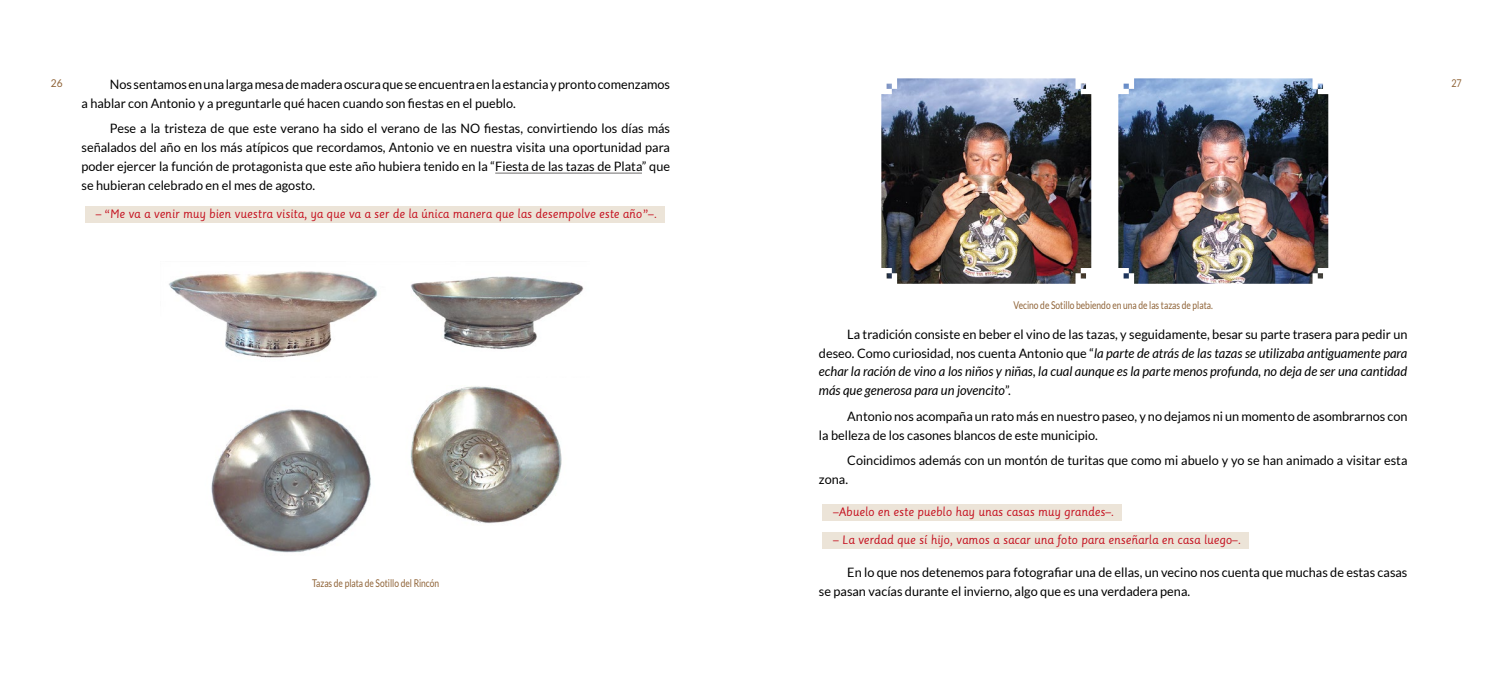
<style>
.page{position:relative;width:1489px;height:691px;background:#fff}
.page>*{position:absolute;margin:0;border:0;box-sizing:border-box;transform-origin:0 0}
.t1{font:italic 13.25px/18.8px "Lato";color:#000;text-align:justify}
.t2{font:13px/18.8px "Lato";color:#000}
.t3{font:11.88px "Sassoon Primary";color:#c40c1b;scale:.95 1}
.t4{font:10.75px "Lato";color:#8f6337;scale:.79 1}
.t5{font:10.75px "Lato";color:#8f6337;scale:.95 1}
.t6{font:10.75px "Lato";color:#8f6337;scale:.84 1}
.s1{font-style:normal;font-size:13px}
</style>
<div class="page">
<hr style="left:495px;top:173px;width:147px;height:1px;background:#706f6f">
<div style="left:85px;top:207px;width:579px;height:16px;background:#ece4d8"></div>
<img style="left:881px;top:78px;width:210px;height:206px">
<img style="left:1118px;top:78px;width:210px;height:206px">
<img style="left:169px;top:271px;width:415px;height:87px">
<img style="left:211px;top:386px;width:351px;height:167px">
<div style="left:822px;top:505px;width:299px;height:16px;background:#ece4d8"></div>
<div style="left:822px;top:533px;width:426px;height:16px;background:#ece4d8"></div>
<p class="t5" style="left:51px;top:77px;width:14px">26</p>
<p class="t2" style="left:110px;top:75px;width:561px">Nos sentamos en una larga mesa de madera oscura que se encuentra en la estancia y pronto comenzamos</p>
<p class="t6" style="left:1451px;top:77px;width:14px">27</p>
<p class="t2" style="left:110px;top:90px;width:561px;line-height:25.9px;text-indent:-28px">a hablar con Antonio y a preguntarle qué hacen cuando son fiestas en el pueblo.<br>Pese a la tristeza de que este verano ha sido el verano de las NO fiestas, convirtiendo los días más</p>
<p class="t2" style="left:81px;top:138px;width:590px;text-align:justify">señalados del año en los más atípicos que recordamos, Antonio ve en nuestra visita una oportunidad para poder ejercer la función de protagonista que este año hubiera tenido en la “Fiesta de las tazas de Plata” que se hubieran celebrado en el mes de agosto.</p>
<p class="t3" style="left:96px;top:207px;width:592px">– “Me va a venir muy bien vuestra visita, ya que va a ser de la única manera que las desempolve este año”–.</p>
<p class="t4" style="left:312px;top:578px;width:162px">Tazas de plata de Sotillo del Rincón</p>
<p class="t4" style="left:1013px;top:300px;width:254px">Vecino de Sotillo bebiendo en una de las tazas de plata.</p>
<p class="t2" style="left:847px;top:325px;width:561px">La tradición consiste en beber el vino de las tazas, y seguidamente, besar su parte trasera para pedir un</p>
<p class="t1" style="left:818px;top:344px;width:590px"><span class="s1">deseo. Como curiosidad, nos cuenta Antonio que “</span>la parte de atrás de las tazas se utilizaba antiguamente para echar la ración de vino a los niños y niñas, la cual aunque es la parte menos profunda, no deja de ser una cantidad más que generosa para un jovencito<span class="s1">”.</span></p>
<p class="t2" style="left:818px;top:407px;width:590px;text-indent:28px">Antonio nos acompaña un rato más en nuestro paseo, y no dejamos ni un momento de asombrarnos con la belleza de los casones blancos de este municipio.</p>
<p class="t2" style="left:818px;top:451px;width:590px;text-indent:28px">Coincidimos además con un montón de turitas que como mi abuelo y yo se han animado a visitar esta zona.</p>
<p class="t3" style="left:833px;top:505px;width:298px">–Abuelo en este pueblo hay unas casas muy grandes–.</p>
<p class="t3" style="left:833px;top:533px;width:431px">– La verdad que sí hijo, vamos a sacar una foto para enseñarla en casa luego–.</p>
<p class="t2" style="left:819px;top:563px;width:590px;text-indent:28px">En lo que nos detenemos para fotografiar una de ellas, un vecino nos cuenta que muchas de estas casas se pasan vacías durante el invierno, algo que es una verdadera pena.</p>
</div>
